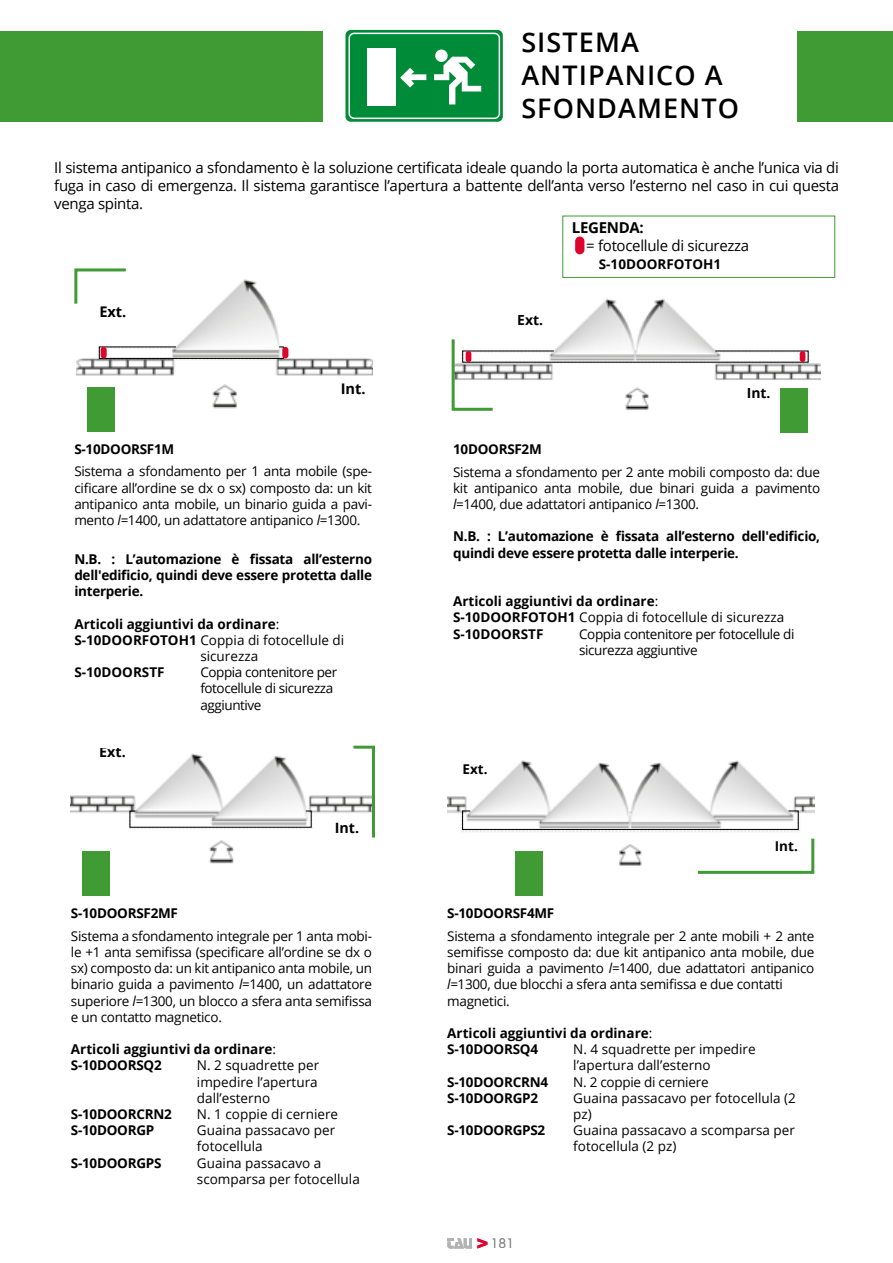
<style>
.page{position:relative;width:893px;height:1263px;background:#fff}
.page>*{position:absolute;margin:0;border:0;box-sizing:border-box;transform-origin:0 0}
.t1{font:600 27px/33px "Open Sans";letter-spacing:.04em;color:#000}
.t2{font:15px/18px "Open Sans";letter-spacing:-.02em;color:#000;text-align:justify}
.t3{font:700 15px "Open Sans";letter-spacing:-.02em;color:#000}
.t4{font:700 14.55px "Open Sans";color:#000}
.t5{font:700 14.25px "Open Sans";color:#000}
.t6{font:700 13.95px "Open Sans";color:#000}
.t7{font:13.5px/16.2px "Open Sans";letter-spacing:-.02em;color:#000;text-align:justify}
.t8{font:700 13.5px/16.2px "Open Sans";letter-spacing:-.02em;color:#000;text-align:justify}
.t9{font:13.5px/16.2px "Open Sans";color:#000}
.t10{font:700 13.5px/16.2px "Open Sans";color:#000}
.t11{font:300 13.5px "Futura BT";color:#878787}
.s1{font-style:italic}
.s2{font-weight:400}
.s3{font-weight:700}
</style>
<div class="page">
<svg style="left:447px;top:1238px;width:40px;height:10px"></svg>
<div style="left:797px;top:31px;width:96px;height:91px;background:#409b35"></div>
<div style="left:0;top:31px;width:322px;height:91px;background:#409b35"></div>
<img style="left:77px;top:279px;width:295px;height:130px">
<svg style="left:99px;top:346px;width:185px;height:13px"></svg>
<div style="left:101px;top:347px;width:6px;height:11px;background:#dd052b;border-radius:3px"></div>
<div style="left:282px;top:347px;width:6px;height:11px;background:#dd052b;border-radius:3px"></div>
<img style="left:569px;top:298px;width:251px;height:82px">
<img style="left:71px;top:753px;width:279px;height:111px">
<svg style="left:129px;top:810px;width:183px;height:18px"></svg>
<img style="left:447px;top:760px;width:367px;height:114px">
<svg style="left:462px;top:810px;width:337px;height:20px"></svg>
<div style="left:345px;top:30px;width:158px;height:92px;background:#008b39;border-radius:5px"></div>
<svg style="left:434px;top:57px;width:47px;height:47px"></svg>
<div style="left:435px;top:50px;width:13px;height:12px;background:#fff;border-radius:50%"></div>
<svg style="left:400px;top:68px;width:26px;height:19px"></svg>
<div style="left:367px;top:48px;width:28px;height:57px;background:#fff"></div>
<div style="left:348px;top:33px;width:152px;height:86px;border:1px solid #fff;border-radius:5px"></div>
<svg style="left:451px;top:336px;width:358px;height:76px"></svg>
<svg style="left:74px;top:268px;width:55px;height:39px"></svg>
<svg style="left:695px;top:836px;width:120px;height:38px"></svg>
<svg style="left:350px;top:745px;width:25px;height:93px"></svg>
<div style="left:87px;top:387px;width:28px;height:45px;background:#409b35"></div>
<div style="left:82px;top:851px;width:28px;height:45px;background:#409b35"></div>
<div style="left:515px;top:851px;width:27px;height:45px;background:#409b35"></div>
<div style="left:780px;top:388px;width:27px;height:45px;background:#409b35"></div>
<div style="left:562px;top:216px;width:273px;height:62px;border:1px solid #409b35"></div>
<div style="left:575px;top:237px;width:9px;height:17px;background:#dd052b;border-radius:5px"></div>
<h1 class="t1" style="left:521px;top:25px;width:219px">SISTEMA<br>ANTIPANICO A<br>SFONDAMENTO</h1>
<p class="t2" style="left:54px;top:158px;width:786px">Il sistema antipanico a sfondamento è la soluzione certificata ideale quando la porta automatica è anche l’unica via di fuga in caso di emergenza. Il sistema garantisce l’apertura a battente dell’anta verso l’esterno nel caso in cui questa venga spinta.</p>
<p class="t4" style="left:99px;top:301px;width:29px">Ext.</p>
<p class="t4" style="left:341px;top:378px;width:26px">Int.</p>
<p class="t8" style="left:74px;top:441px;width:101px">S-10DOORSF1M</p>
<p class="t7" style="left:74px;top:463px;width:299px">Sistema a sfondamento per 1 anta mobile (spe&shy;cificare all’ordine se dx o sx) composto da: un kit antipanico anta mobile, un binario guida a pavi&shy;mento <span class="s1">l=</span>1400, un adattatore antipanico <span class="s1">l=</span>1300.</p>
<p class="t8" style="left:74px;top:550px;width:299px">N.B. : L’automazione è fissata all’esterno dell'edificio, quindi deve essere protetta dalle interperie.</p>
<p class="t10" style="left:74px;top:615px;width:207px">Articoli aggiuntivi da ordinare<span class="s2">:</span></p>
<p class="t9" style="left:74px;top:631px;width:271px"><span class="s3">S-10DOORFOTOH1</span> Coppia di fotocellule di</p>
<p class="t9" style="left:200px;top:648px;width:59px">sicurezza</p>
<p class="t10" style="left:74px;top:664px;width:92px">S-10DOORSTF</p>
<p class="t7" style="left:200px;top:664px;width:138px;text-align:left">Coppia contenitore per fotocellule di sicurezza aggiuntive</p>
<p class="t5" style="left:334px;top:459px;width:26px">Int.</p>
<p class="t4" style="left:99px;top:480px;width:29px">Ext.</p>
<p class="t4" style="left:340px;top:557px;width:26px">Int.</p>
<p class="t5" style="left:98px;top:558px;width:28px">Ext.</p>
<p class="t5" style="left:334px;top:634px;width:26px">Int.</p>
<p class="t4" style="left:100px;top:668px;width:29px">Ext.</p>
<p class="t5" style="left:99px;top:742px;width:28px">Ext.</p>
<p class="t5" style="left:335px;top:818px;width:26px">Int.</p>
<p class="t8" style="left:71px;top:905px;width:109px">S-10DOORSF2MF</p>
<p class="t7" style="left:71px;top:927px;width:303px">Sistema a sfondamento integrale per 1 anta mobi&shy;le +1 anta semifissa (specificare all’ordine se dx o sx) composto da: un kit antipanico anta mobile, un binario guida a pavimento <span class="s1">l=</span>1400, un adattatore superiore <span class="s1">l=</span>1300, un blocco a sfera anta semifissa e un contatto magnetico.</p>
<p class="t10" style="left:71px;top:1041px;width:207px">Articoli aggiuntivi da ordinare<span class="s2">:<br></span>S-10DOORSQ2</p>
<p class="t7" style="left:197px;top:1057px;width:124px">N. 2 squadrette per impedire l’apertura dall’esterno</p>
<p class="t8" style="left:71px;top:1106px;width:102px">S-10DOORCRN2</p>
<p class="t9" style="left:197px;top:1106px;width:143px">N. 1 coppie di cerniere</p>
<p class="t8" style="left:71px;top:1122px;width:85px">S-10DOORGP</p>
<p class="t9" style="left:197px;top:1122px;width:140px">Guaina passacavo per fotocellula</p>
<p class="t8" style="left:71px;top:1154px;width:92px">S-10DOORGPS</p>
<p class="t9" style="left:197px;top:1154px;width:164px">Guaina passacavo a scomparsa per fotocellula</p>
<p class="t6" style="left:517px;top:310px;width:27px">Ext.</p>
<p class="t3" style="left:572px;top:217px;width:73px">LEGENDA:</p>
<p class="t2" style="left:586px;top:236px;width:165px">= fotocellule di sicurezza</p>
<p class="t10" style="left:599px;top:256px;width:124px">S-10DOORFOTOH1</p>
<p class="t6" style="left:747px;top:383px;width:25px">Int.</p>
<p class="t8" style="left:453px;top:441px;width:90px">10DOORSF2M</p>
<p class="t7" style="left:453px;top:463px;width:369px">Sistema a sfondamento per 2 ante mobili composto da: due kit antipanico anta mobile, due binari guida a pavimento <span class="s1">l=</span>1400, due adattatori antipanico <span class="s1">l=</span>1300.</p>
<p class="t8" style="left:453px;top:528px;width:368px">N.B. : L’automazione è fissata all’esterno dell'edificio, quindi deve essere protetta dalle interperie.</p>
<p class="t10" style="left:453px;top:593px;width:333px">Articoli aggiuntivi da ordinare<span class="s2">:<br></span>S-10DOORFOTOH1 <span class="s2">Coppia di fotocellule di sicurezza<br></span>S-10DOORSTF</p>
<p class="t6" style="left:518px;top:489px;width:27px">Ext.</p>
<p class="t8" style="left:514px;top:548px;width:27px">Ext.</p>
<p class="t8" style="left:737px;top:619px;width:25px">Int.</p>
<p class="t7" style="left:579px;top:625px;width:217px">Coppia contenitore per fotocellule di sicurezza aggiuntive</p>
<p class="t8" style="left:463px;top:761px;width:27px">Ext.</p>
<p class="t8" style="left:775px;top:837px;width:25px">Int.</p>
<p class="t8" style="left:447px;top:905px;width:109px">S-10DOORSF4MF</p>
<p class="t7" style="left:447px;top:927px;width:369px;text-align:left">Sistema a sfondamento integrale per 2 ante mobili + 2 ante semifisse composto da: due kit antipanico anta mobile, due binari guida a pavimento <span class="s1">l=</span>1400, due adattatori antipanico <span class="s1">l=</span>1300, due blocchi a sfera anta semifissa e due contatti magnetici.</p>
<p class="t10" style="left:447px;top:1025px;width:207px">Articoli aggiuntivi da ordinare<span class="s2">:<br></span>S-10DOORSQ4</p>
<p class="t9" style="left:573px;top:1041px;width:184px">N. 4 squadrette per impedire l’apertura dall’esterno</p>
<p class="t8" style="left:447px;top:1073px;width:102px">S-10DOORCRN4</p>
<p class="t7" style="left:573px;top:1073px;width:137px">N. 2 coppie di cerniere</p>
<p class="t8" style="left:447px;top:1089px;width:92px">S-10DOORGP2</p>
<p class="t9" style="left:573px;top:1089px;width:224px">Guaina passacavo per fotocellula (2 pz)</p>
<p class="t8" style="left:447px;top:1122px;width:100px">S-10DOORGPS2</p>
<p class="t9" style="left:573px;top:1122px;width:223px">Guaina passacavo a scomparsa per fotocellula (2 pz)</p>
<p class="t11" style="left:491px;top:1235px;width:25px">181</p>
</div>
